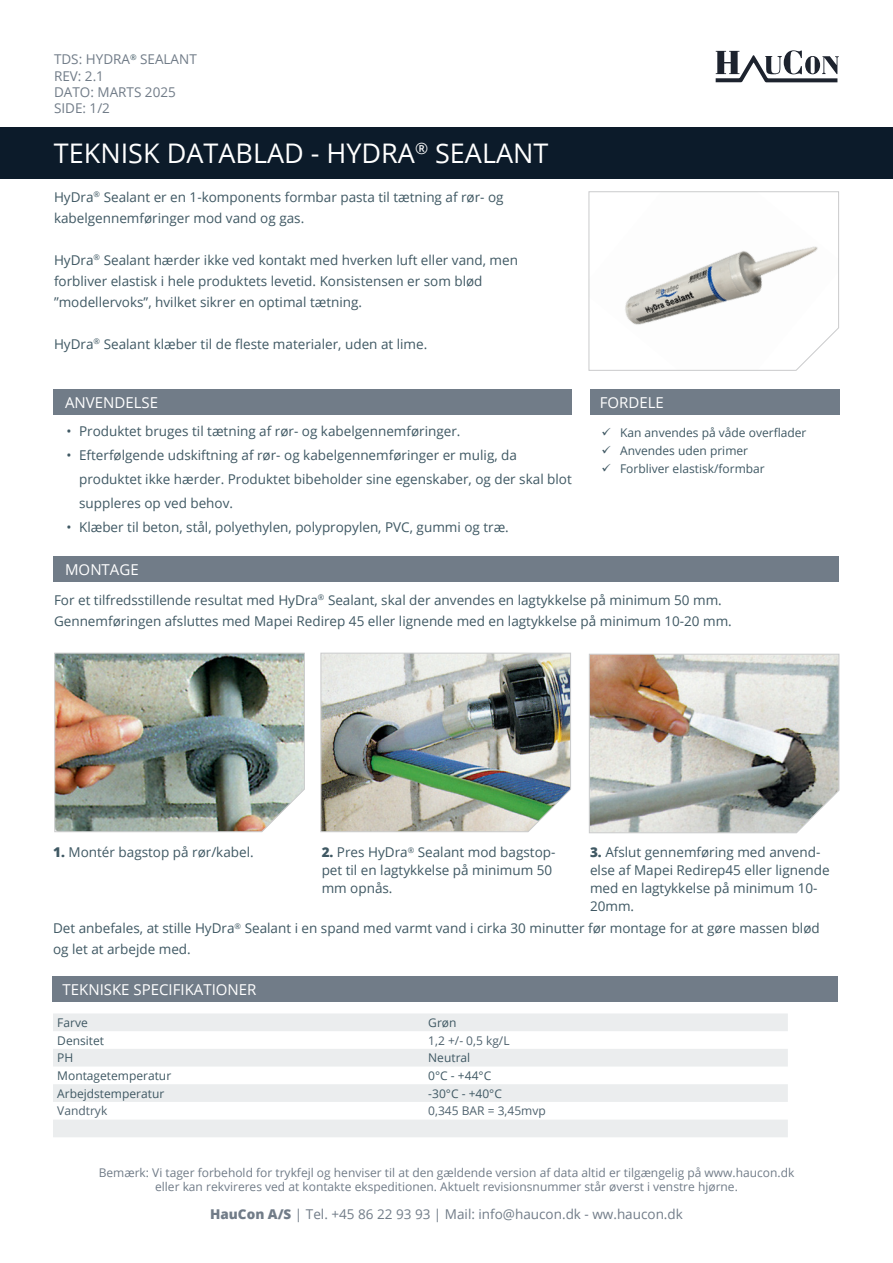
<style>
.page{position:relative;width:893px;height:1263px;background:#fff}
.page>*{position:absolute;margin:0;border:0;box-sizing:border-box;transform-origin:0 0}
.t1{font:27px "Open Sans";color:#fff}
.t2{font:15px "Open Sans";color:#fff}
.t3{font:13.5px/18px "Open Sans";color:#3f5863}
.Topp_venstrestilt{font:13.5px "Open Sans";color:#717c88}
.t4{font:12px "Open Sans";color:#717c88}
.Produktbeskrivelse{font:12px "Open Sans";color:#3f5863}
.Produktbeskrivelse-2{font:12px "Open Sans";color:#4f626e}
.s1{font-weight:800}
</style>
<div class="page">
<svg style="left:716px;top:50px;width:123px;height:32px"></svg>
<div style="left:54px;top:556px;width:785px;height:25px;background:#717c88"></div>
<div style="left:54px;top:389px;width:518px;height:26px;background:#717c88"></div>
<svg style="left:588px;top:191px;width:251px;height:180px"></svg>
<div style="left:0;top:128px;width:893px;height:51px;background:#0c1b2a"></div>
<div style="left:590px;top:389px;width:250px;height:26px;background:#717c88"></div>
<img style="left:54px;top:652px;width:251px;height:180px">
<img style="left:320px;top:652px;width:251px;height:180px">
<img style="left:589px;top:653px;width:251px;height:180px">
<div style="left:53px;top:976px;width:785px;height:26px;background:#717c88"></div>
<svg style="left:53px;top:1013px;width:735px;height:124px;fill:#ebedee"></svg>
<p class="Topp_venstrestilt" style="left:54px;top:50px;width:144px">TDS: HYDRA<sup>®</sup> SEALANT</p>
<p class="Topp_venstrestilt" style="left:54px;top:66px;width:52px">REV: 2.1</p>
<p class="Topp_venstrestilt" style="left:54px;top:83px;width:123px">DATO: MARTS 2025</p>
<p class="Topp_venstrestilt" style="left:54px;top:99px;width:58px">SIDE: 1/2</p>
<p class="t1" style="left:54px;top:135px;width:496px">TEKNISK DATABLAD - HYDRA<sup>®</sup> SEALANT</p>
<p class="t3" style="left:54px;top:187px;width:451px">HyDra<sup>®</sup> Sealant er en 1-komponents formbar pasta til tætning af rør- og</p>
<p class="t3" style="left:54px;top:208px;width:252px">kabelgennemføringer mod vand og gas.</p>
<p class="t3" style="left:54px;top:250px;width:465px">HyDra<sup>®</sup> Sealant hærder ikke ved kontakt med hverken luft eller vand, men</p>
<p class="t3" style="left:54px;top:271px;width:430px">forbliver elastisk i hele produktets levetid. Konsistensen er som blød</p>
<p class="t3" style="left:54px;top:292px;width:310px">”modellervoks”, hvilket sikrer en optimal tætning.</p>
<p class="t3" style="left:54px;top:334px;width:375px">HyDra<sup>®</sup> Sealant klæber til de fleste materialer, uden at lime.</p>
<p class="t2" style="left:600px;top:392px;width:66px">FORDELE</p>
<p class="t2" style="left:65px;top:392px;width:95px">ANVENDELSE</p>
<p class="t3" style="left:66px;top:422px;width:396px">• Produktet bruges til tætning af rør- og kabelgennemføringer.</p>
<p class="t3" style="left:79px;top:443px;width:494px;line-height:24px;text-indent:-13px">• Efterfølgende udskiftning af rør- og kabelgennemføringer er mulig, da produktet ikke hærder. Produktet bibeholder sine egenskaber, og der skal blot suppleres op ved behov.</p>
<p class="t3" style="left:66px;top:518px;width:444px">• Klæber til beton, stål, polyethylen, polypropylen, PVC, gummi og træ.</p>
<p class="t2" style="left:65px;top:559px;width:75px">MONTAGE</p>
<p class="t3" style="left:54px;top:590px;width:669px">For et tilfredsstillende resultat med HyDra<sup>®</sup> Sealant, skal der anvendes en lagtykkelse på minimum 50 mm.</p>
<p class="t3" style="left:54px;top:611px;width:679px">Gennemføringen afsluttes med Mapei Redirep 45 eller lignende med en lagtykkelse på minimum 10-20 mm.</p>
<p class="Produktbeskrivelse" style="left:601px;top:424px;width:207px">✓ Kan anvendes på våde overflader</p>
<p class="Produktbeskrivelse" style="left:601px;top:442px;width:148px">✓ Anvendes uden primer</p>
<p class="Produktbeskrivelse" style="left:601px;top:460px;width:165px">✓ Forbliver elastisk/formbar</p>
<p class="t3" style="left:53px;top:843px;width:202px"><span class="s1">1.</span> Montér bagstop på rør/kabel.</p>
<p class="t3" style="left:322px;top:843px;width:235px"><span class="s1">2.</span> Pres HyDra<sup>®</sup> Sealant mod bagstop&shy;pet til en lagtykkelse på minimum 50 mm opnås.</p>
<p class="t3" style="left:590px;top:843px;width:232px"><span class="s1">3.</span> Afslut gennemføring med anvend-</p>
<p class="t3" style="left:590px;top:861px;width:241px">else af Mapei Redirep45 eller lignende med en lagtykkelse på minimum 10-<br>20mm.</p>
<p class="t3" style="left:53px;top:917px;width:768px;line-height:21px">Det anbefales, at stille HyDra<sup>®</sup> Sealant i en spand med varmt vand i cirka 30 minutter før montage for at gøre massen blød og let at arbejde med.</p>
<p class="t2" style="left:63px;top:979px;width:195px">TEKNISKE SPECIFIKATIONER</p>
<p class="Produktbeskrivelse" style="left:57px;top:1014px;width:32px">Farve</p>
<p class="Produktbeskrivelse" style="left:428px;top:1014px;width:30px">Grøn</p>
<p class="Produktbeskrivelse" style="left:57px;top:1032px;width:48px">Densitet</p>
<p class="Produktbeskrivelse-2" style="left:428px;top:1032px;width:83px">1,2 +/- 0,5 kg/L</p>
<p class="Produktbeskrivelse" style="left:57px;top:1050px;width:18px">PH</p>
<p class="Produktbeskrivelse" style="left:428px;top:1050px;width:43px">Neutral</p>
<p class="Produktbeskrivelse" style="left:57px;top:1067px;width:115px">Montagetemperatur</p>
<p class="Produktbeskrivelse" style="left:428px;top:1067px;width:64px">0°C - +44°C</p>
<p class="Produktbeskrivelse" style="left:57px;top:1085px;width:108px">Arbejdstemperatur</p>
<p class="Produktbeskrivelse" style="left:428px;top:1085px;width:75px">-30°C - +40°C</p>
<p class="Produktbeskrivelse-2" style="left:57px;top:1103px;width:52px">Vandtryk</p>
<p class="Produktbeskrivelse-2" style="left:428px;top:1103px;width:119px">0,345 BAR = 3,45mvp</p>
<p class="t4" style="left:99px;top:1164px;width:697px">Bemærk: Vi tager forbehold for trykfejl og henviser til at den gældende version af data altid er tilgængelig på www.haucon.dk</p>
<p class="t4" style="left:155px;top:1178px;width:584px">eller kan rekvireres ved at kontakte ekspeditionen. Aktuelt revisionsnummer står øverst i venstre hjørne.</p>
<p class="Topp_venstrestilt" style="left:210px;top:1205px;width:474px"><span class="s1">HauCon A/S</span> | Tel. +45 86 22 93 93 | Mail: info@haucon.dk - ww.haucon.dk</p>
</div>
